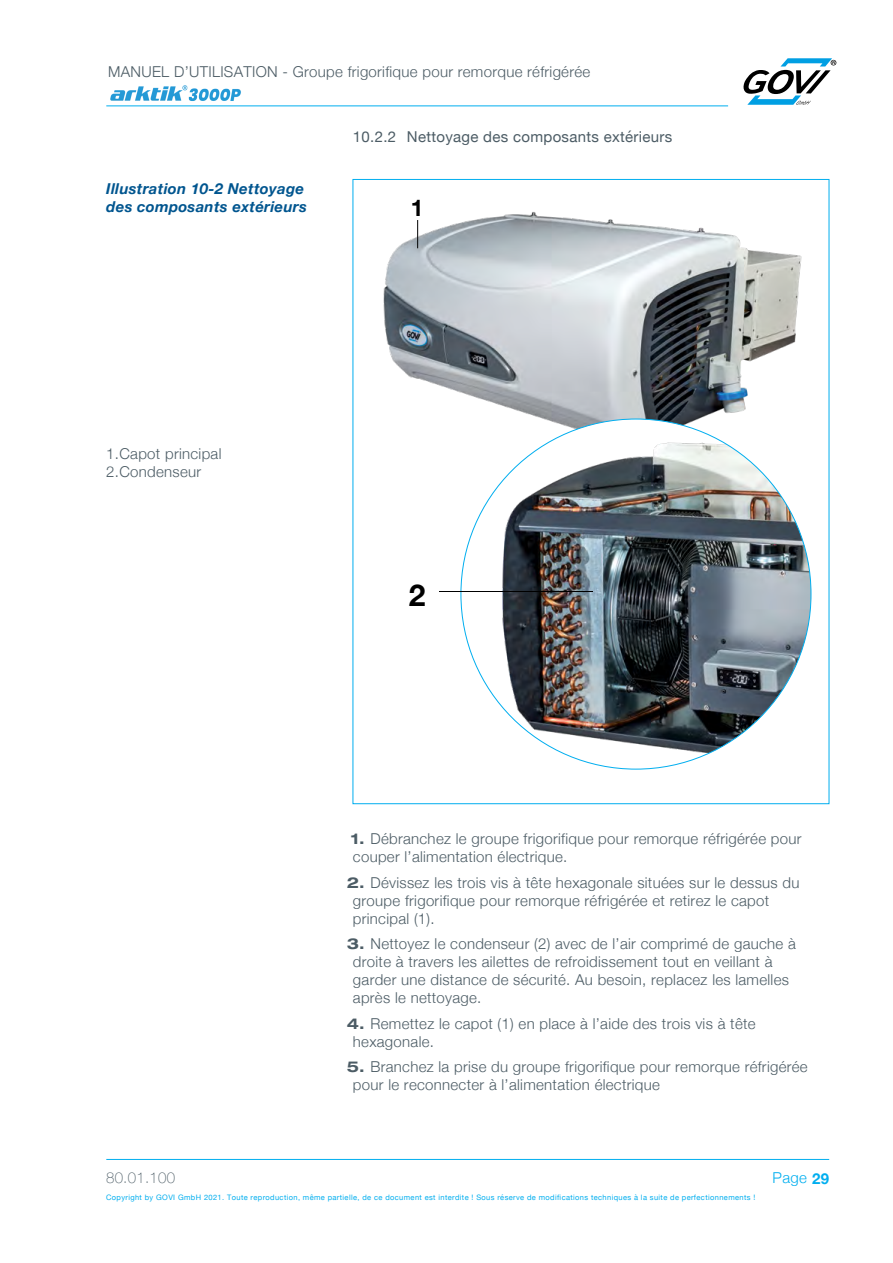
<style>
.page{position:relative;width:893px;height:1263px;background:#fff}
.page>*{position:absolute;margin:0;border:0;box-sizing:border-box;transform-origin:0 0}
.t1{font:700 30px "Helvetica Neue";color:#000}
.t2{font:700 22.95px "Helvetica Neue";color:#000}
.t3{font:300 15px/18px "Helvetica Neue";letter-spacing:.02em;color:#4c5c65}
.t4{font:italic 700 15px/18px "Helvetica Neue";letter-spacing:.02em;color:#00558f}
.t5{font:15px "Helvetica Neue";letter-spacing:.02em;color:#4c5c65}
.t6{font:100 15px "Helvetica Neue";letter-spacing:.02em;color:#4c5c65}
.t7{font:300 15px "Helvetica Neue";color:#00aeef}
.t8{font:7.5px "Helvetica Neue";letter-spacing:.05em;color:#00aeef}
.s1{font-weight:700;font-stretch:expanded}
.s2{font-weight:700}
</style>
<div class="page">
<hr style="left:106px;top:105px;width:622px;height:1px;background:#00aeef">
<hr style="left:106px;top:1159px;width:723px;height:1px;background:#00aeef">
<img style="left:383px;top:212px;width:419px;height:252px">
<svg style="left:417px;top:220px;width:1px;height:28px"></svg>
<img style="left:461px;top:419px;width:350px;height:350px;border-radius:175px">
<hr style="left:439px;top:591px;width:154px;height:1px;background:#000">
<svg style="left:743px;top:58px;width:93px;height:47px"></svg>
<img style="left:110px;top:85px;width:131px;height:16px">
<p class="t3" style="left:108px;top:61px;width:483px">MANUEL D’UTILISATION - Groupe frigorifique pour remorque réfrigérée</p>
<p class="t4" style="left:106px;top:180px;width:202px">Illustration 10-2 Nettoyage des composants extérieurs</p>
<p class="t5" style="left:353px;top:126px;width:321px">10.2.2 Nettoyage des composants extérieurs</p>
<h2 class="t2" style="left:411px;top:190px;width:14px">1</h2>
<p class="t3" style="left:106px;top:443px;width:117px">1.Capot principal<br>2.Condenseur</p>
<h1 class="t1" style="left:409px;top:572px;width:18px">2</h1>
<p class="t3" style="left:351px;top:829px;width:452px"><span class="s1">1.</span> Débranchez le groupe frigorifique pour remorque réfrigérée pour couper l’alimentation électrique.</p>
<p class="t3" style="left:353px;top:872px;width:448px;text-indent:-6px"><span class="s1">2.</span> Dévissez les trois vis à tête hexagonale situées sur le dessus du groupe frigorifique pour remorque réfrigérée et retirez le capot principal (1).</p>
<p class="t3" style="left:353px;top:934px;width:444px;text-indent:-6px"><span class="s1">3.</span> Nettoyez le condenseur (2) avec de l’air comprimé de gauche à droite à travers les ailettes de refroidissement tout en veillant à garder une distance de sécurité. Au besoin, replacez les lamelles après le nettoyage.</p>
<p class="t3" style="left:353px;top:1013px;width:404px;text-indent:-6px"><span class="s1">4.</span> Remettez le capot (1) en place à l’aide des trois vis à tête hexagonale.</p>
<p class="t3" style="left:353px;top:1057px;width:456px;text-indent:-6px"><span class="s1">5.</span> Branchez la prise du groupe frigorifique pour remorque réfrigérée pour le reconnecter à l’alimentation électrique</p>
<p class="t6" style="left:106px;top:1166px;width:71px">80.01.100</p>
<p class="t8" style="left:106px;top:1192px;width:651px">Copyright by GOVI GmbH 2021. Toute reproduction, même partielle, de ce document est interdite ! Sous réserve de modifications techniques à la suite de perfectionnements !</p>
<p class="t7" style="left:773px;top:1166px;width:58px">Page <span class="s2">29</span></p>
</div>
